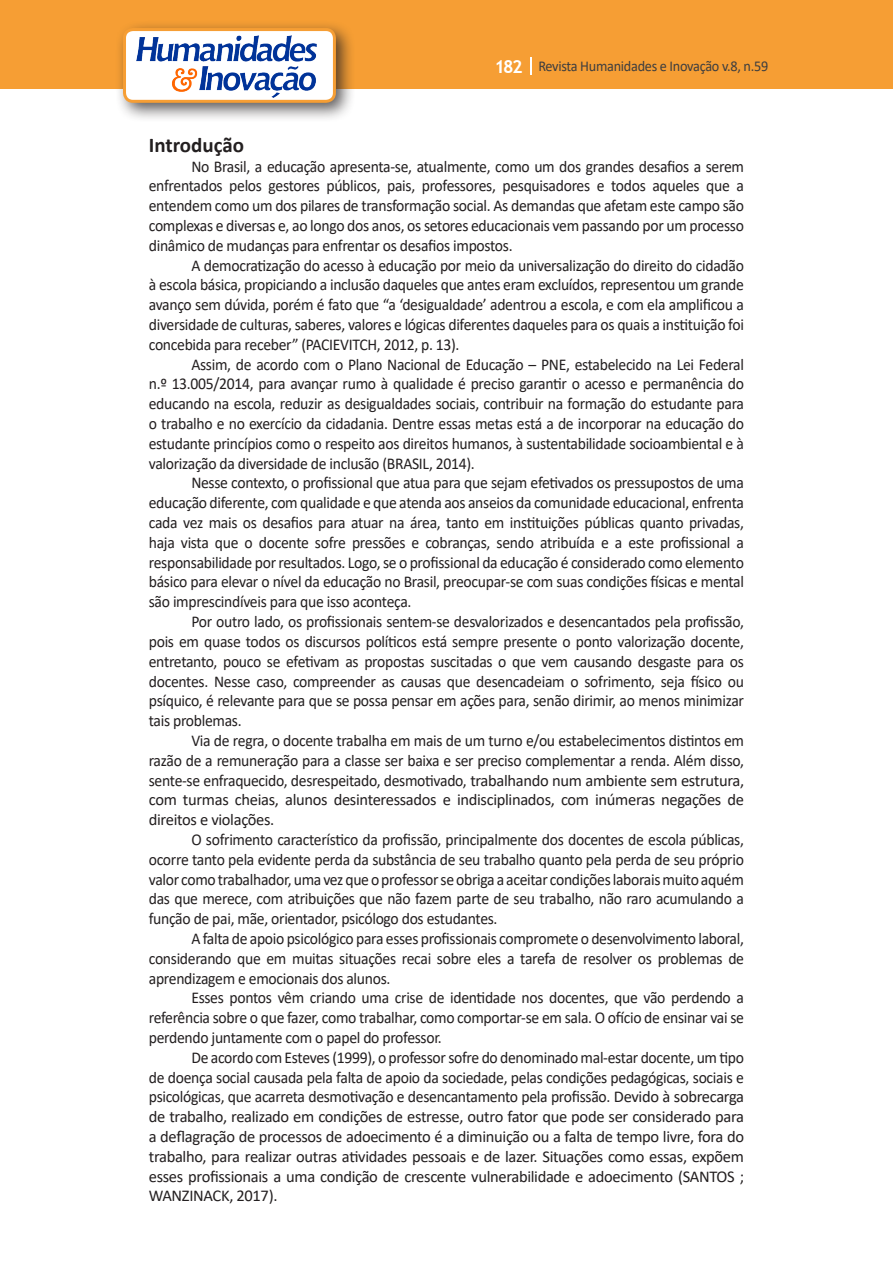
<style>
.page{position:relative;width:893px;height:1263px;background:#fff}
.page>*{position:absolute;margin:0;border:0;box-sizing:border-box;transform-origin:0 0}
.Titulo_2{font:700 21px "Calibri";color:#231f20}
.texto{font:16.5px/19.8px "Calibri";letter-spacing:-.02em;color:#231f20;text-align:justify;scale:.95 1}
.t1{font:15px "Calibri";letter-spacing:-.02em;color:#3e3e3f;scale:.95 1}
.s1{font-family:"Trebuchet MS";font-weight:700;font-size:18px;color:#fff}
</style>
<div class="page">
<div style="left:0;top:0;width:893px;height:88px;background:#f69e34"></div>
<svg style="left:530px;top:57px;width:2px;height:18px"></svg>
<div style="left:115px;top:20px;width:241px;height:103px;background:#231f20;opacity:.75"></div>
<div style="left:125px;top:30px;width:209px;height:71px;background:#fff;border-radius:9px"></div>
<div style="left:123px;top:28px;width:213px;height:75px;border:3px solid #f69e34;border-radius:9px"></div>
<img style="left:136px;top:36px;width:181px;height:61px">
<p class="t1" style="left:495px;top:56px;width:290px"><span class="s1">182</span> Revista Humanidades e Inovação v.8, n.59</p>
<p class="Titulo_2" style="left:149px;top:130px;width:97px">Introdução</p>
<p class="texto" style="left:149px;top:156px;width:628px;text-indent:43px">No Brasil, a educação apresenta-se, atualmente, como um dos grandes desafios a serem enfrentados pelos gestores públicos, pais, professores, pesquisadores e todos aqueles que a entendem como um dos pilares de transformação social. As demandas que afetam este campo são complexas e diversas e, ao longo dos anos, os setores educacionais vem passando por um processo dinâmico de mudanças para enfrentar os desafios impostos.</p>
<p class="texto" style="left:149px;top:255px;width:628px;text-indent:43px">A democratização do acesso à educação por meio da universalização do direito do cidadão à escola básica, propiciando a inclusão daqueles que antes eram excluídos, representou um grande avanço sem dúvida, porém é fato que “a ‘desigualdade’ adentrou a escola, e com ela amplificou a diversidade de culturas, saberes, valores e lógicas diferentes daqueles para os quais a instituição foi concebida para receber” (PACIEVITCH, 2012, p. 13).</p>
<p class="texto" style="left:149px;top:354px;width:628px;text-indent:43px">Assim, de acordo com o Plano Nacional de Educação – PNE, estabelecido na Lei Federal n.º 13.005/2014, para avançar rumo à qualidade é preciso garantir o acesso e permanência do educando na escola, reduzir as desigualdades sociais, contribuir na formação do estudante para o trabalho e no exercício da cidadania. Dentre essas metas está a de incorporar na educação do estudante princípios como o respeito aos direitos humanos, à sustentabilidade socioambiental e à valorização da diversidade de inclusão (BRASIL, 2014).</p>
<p class="texto" style="left:149px;top:473px;width:628px;text-indent:43px">Nesse contexto, o profissional que atua para que sejam efetivados os pressupostos de uma educação diferente, com qualidade e que atenda aos anseios da comunidade educacional, enfrenta cada vez mais os desafios para atuar na área, tanto em instituições públicas quanto privadas, haja vista que o docente sofre pressões e cobranças, sendo atribuída e a este profissional a responsabilidade por resultados. Logo, se o profissional da educação é considerado como elemento básico para elevar o nível da educação no Brasil, preocupar-se com suas condições físicas e mental são imprescindíveis para que isso aconteça.</p>
<p class="texto" style="left:149px;top:611px;width:628px;text-indent:43px">Por outro lado, os profissionais sentem-se desvalorizados e desencantados pela profissão, pois em quase todos os discursos políticos está sempre presente o ponto valorização docente, entretanto, pouco se efetivam as propostas suscitadas o que vem causando desgaste para os docentes. Nesse caso, compreender as causas que desencadeiam o sofrimento, seja físico ou psíquico, é relevante para que se possa pensar em ações para, senão dirimir, ao menos minimizar tais problemas.</p>
<p class="texto" style="left:149px;top:730px;width:628px;text-indent:43px">Via de regra, o docente trabalha em mais de um turno e/ou estabelecimentos distintos em razão de a remuneração para a classe ser baixa e ser preciso complementar a renda. Além disso, sente-se enfraquecido, desrespeitado, desmotivado, trabalhando num ambiente sem estrutura, com turmas cheias, alunos desinteressados e indisciplinados, com inúmeras negações de direitos e violações.</p>
<p class="texto" style="left:149px;top:829px;width:628px;text-indent:43px">O sofrimento característico da profissão, principalmente dos docentes de escola públicas, ocorre tanto pela evidente perda da substância de seu trabalho quanto pela perda de seu próprio valor como trabalhador, uma vez que o professor se obriga a aceitar condições laborais muito aquém das que merece, com atribuições que não fazem parte de seu trabalho, não raro acumulando a função de pai, mãe, orientador, psicólogo dos estudantes.</p>
<p class="texto" style="left:149px;top:928px;width:628px;text-indent:43px">A falta de apoio psicológico para esses profissionais compromete o desenvolvimento laboral, considerando que em muitas situações recai sobre eles a tarefa de resolver os problemas de aprendizagem e emocionais dos alunos.</p>
<p class="texto" style="left:149px;top:987px;width:628px;text-indent:43px">Esses pontos vêm criando uma crise de identidade nos docentes, que vão perdendo a referência sobre o que fazer, como trabalhar, como comportar-se em sala. O ofício de ensinar vai se perdendo juntamente com o papel do professor.</p>
<p class="texto" style="left:149px;top:1047px;width:628px;text-indent:43px">De acordo com Esteves (1999), o professor sofre do denominado mal-estar docente, um tipo de doença social causada pela falta de apoio da sociedade, pelas condições pedagógicas, sociais e psicológicas, que acarreta desmotivação e desencantamento pela profissão. Devido à sobrecarga de trabalho, realizado em condições de estresse, outro fator que pode ser considerado para a deflagração de processos de adoecimento é a diminuição ou a falta de tempo livre, fora do trabalho, para realizar outras atividades pessoais e de lazer. Situações como essas, expõem esses profissionais a uma condição de crescente vulnerabilidade e adoecimento (SANTOS ; WANZINACK, 2017).</p>
</div>
